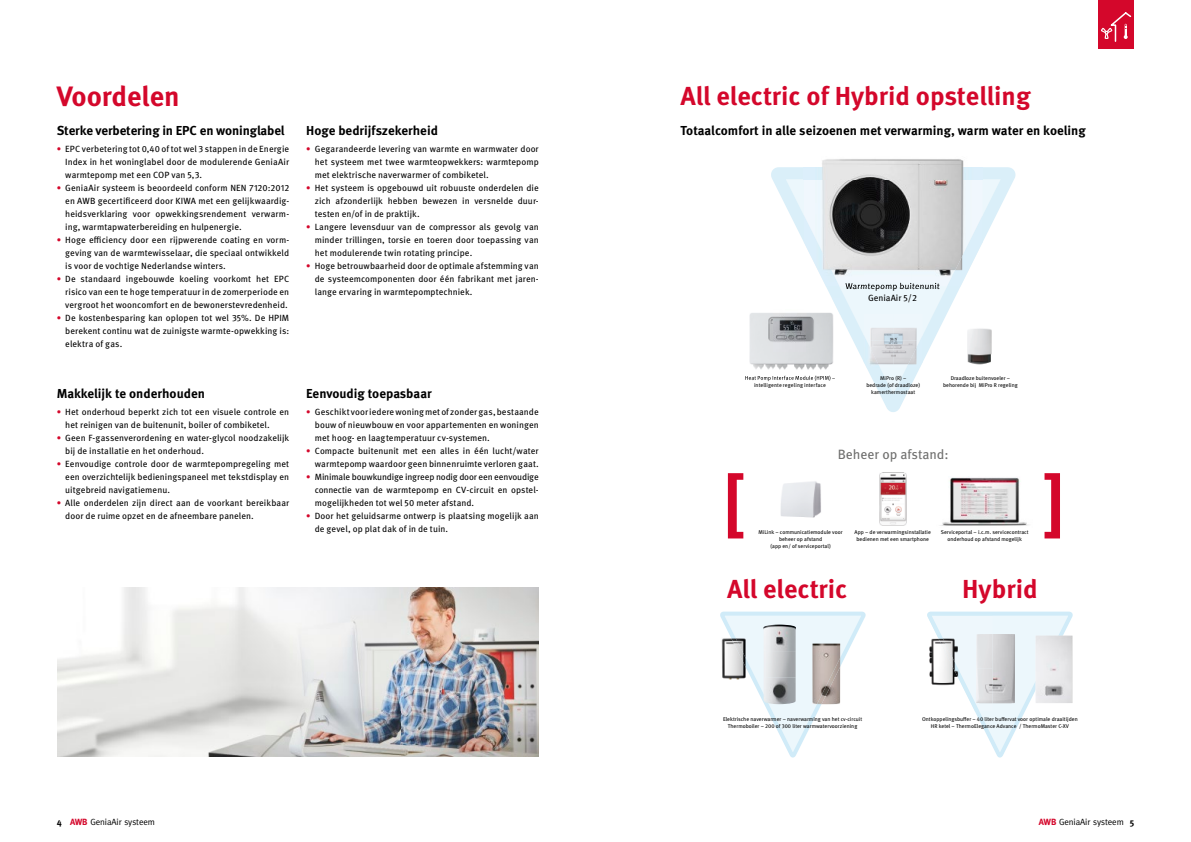
<style>
.page{position:relative;width:1191px;height:842px;background:#fff}
.page>*{position:absolute;margin:0;border:0;box-sizing:border-box;transform-origin:0 0}
.t1{font:700 73.5px "Meta Pro";color:#d4072b}
.t2{font:700 28px "Meta Pro";color:#d4072b}
.t3{font:700 26px "Meta Pro";color:#d4072b}
.t4{font:13.5px "Meta Pro";color:#6e6e6d}
.t5{font:700 13px "Meta Pro";color:#000}
.t6{font:9px/13px "Meta Pro";letter-spacing:.005em;color:#000;text-align:justify}
.t7{font:9px "Meta";letter-spacing:-.01em;color:#000}
.t8{font:5.5px/7.1px "Meta Pro";color:#000;text-align:center}
.s1{font-family:"Meta Plus";color:#d4072b}
.s2{font-weight:700}
.s3{font-weight:700;color:#d4072b}
</style>
<div class="page">
<svg style="left:928px;top:612px;width:144px;height:145px"></svg>
<svg style="left:771px;top:167px;width:244px;height:245px"></svg>
<img style="left:749px;top:297px;width:91px;height:55px">
<img style="left:749px;top:352px;width:24px;height:24px">
<img style="left:773px;top:352px;width:33px;height:24px">
<img style="left:806px;top:352px;width:34px;height:28px">
<img style="left:831px;top:297px;width:9px;height:18px">
<img style="left:745px;top:376px;width:90px;height:4px">
<img style="left:863px;top:314px;width:59px;height:27px">
<img style="left:880px;top:341px;width:26px;height:27px">
<img style="left:863px;top:335px;width:17px;height:33px">
<img style="left:906px;top:335px;width:16px;height:33px">
<img style="left:953px;top:318px;width:54px;height:50px">
<img style="left:57px;top:587px;width:482px;height:170px">
<div style="left:1098px;top:0;width:36px;height:49px;background:#d4072b"></div>
<svg style="left:1101px;top:12px;width:31px;height:30px"></svg>
<img style="left:780px;top:481px;width:41px;height:37px">
<svg style="left:881px;top:472px;width:24px;height:1px"></svg>
<img style="left:879px;top:473px;width:27px;height:52px">
<img style="left:940px;top:476px;width:89px;height:50px">
<img style="left:804px;top:159px;width:178px;height:127px">
<img style="left:804px;top:215px;width:35px;height:71px">
<img style="left:947px;top:215px;width:35px;height:71px">
<img style="left:845px;top:283px;width:94px;height:3px">
<svg style="left:720px;top:612px;width:145px;height:145px"></svg>
<img style="left:812px;top:644px;width:28px;height:60px">
<img style="left:817px;top:658px;width:23px;height:46px">
<img style="left:992px;top:634px;width:23px;height:69px">
<img style="left:1035px;top:635px;width:37px;height:68px">
<img style="left:721px;top:637px;width:10px;height:22px">
<img style="left:721px;top:659px;width:26px;height:22px">
<img style="left:731px;top:637px;width:16px;height:33px">
<img style="left:927px;top:613px;width:65px;height:98px">
<h2 class="t2" style="left:57px;top:75px;width:124px">Voordelen</h2>
<h3 class="t5" style="left:57px;top:120px;width:229px">Sterke verbetering in EPC en woninglabel</h3>
<h3 class="t5" style="left:306px;top:120px;width:133px">Hoge bedrijfszekerheid</h3>
<p class="t6" style="left:65px;top:141px;width:225px;text-indent:-9px"><span class="s1">•</span> EPC verbetering tot 0,40 of tot wel 3 stappen in de Energie Index in het woninglabel door de modulerende GeniaAir warmtepomp met een COP van 5,3.</p>
<p class="t6" style="left:65px;top:180px;width:225px;text-indent:-9px"><span class="s1">•</span> GeniaAir systeem is beoordeeld conform NEN 7120:2012 en AWB gecertificeerd door KIWA met een gelijkwaardig&shy;heidsverklaring voor opwekkingsrendement verwarm&shy;ing, warmtapwaterbereiding en hulpenergie.</p>
<p class="t6" style="left:65px;top:232px;width:225px;text-indent:-9px"><span class="s1">•</span> Hoge efficiency door een rijpwerende coating en vorm&shy;geving van de warmtewisselaar, die speciaal ontwikkeld is voor de vochtige Nederlandse winters.</p>
<p class="t6" style="left:65px;top:271px;width:225px;text-indent:-9px"><span class="s1">•</span> De standaard ingebouwde koeling voorkomt het EPC risico van een te hoge temperatuur in de zomerperiode en vergroot het wooncomfort en de bewonerstevredenheid.</p>
<p class="t6" style="left:65px;top:310px;width:225px;text-indent:-9px"><span class="s1">•</span> De kostenbesparing kan oplopen tot wel 35%. De HPIM berekent continu wat de zuinigste warmte-opwekking is: elektra of gas.</p>
<h3 class="t5" style="left:57px;top:383px;width:150px">Makkelijk te onderhouden</h3>
<p class="t6" style="left:65px;top:404px;width:225px;text-indent:-9px"><span class="s1">•</span> Het onderhoud beperkt zich tot een visuele controle en het reinigen van de buitenunit, boiler of combiketel.</p>
<p class="t6" style="left:65px;top:430px;width:225px;text-indent:-9px"><span class="s1">•</span> Geen F-gassenverordening en water-glycol noodzakelijk bij de installatie en het onderhoud.</p>
<p class="t6" style="left:65px;top:456px;width:225px;text-indent:-9px"><span class="s1">•</span> Eenvoudige controle door de warmtepompregeling met een overzichtelijk bedieningspaneel met tekstdisplay en uitgebreid navigatiemenu.</p>
<p class="t6" style="left:65px;top:495px;width:225px;text-indent:-9px"><span class="s1">•</span> Alle onderdelen zijn direct aan de voorkant bereikbaar door de ruime opzet en de afneembare panelen.</p>
<p class="t6" style="left:315px;top:141px;width:225px;text-indent:-9px"><span class="s1">•</span> Gegarandeerde levering van warmte en warmwater door het systeem met twee warmteopwekkers: warmtepomp met elektrische naverwarmer of combiketel.</p>
<p class="t6" style="left:315px;top:180px;width:225px;text-indent:-9px"><span class="s1">•</span> Het systeem is opgebouwd uit robuuste onderdelen die zich afzonderlijk hebben bewezen in versnelde duur&shy;testen en/of in de praktijk.</p>
<p class="t6" style="left:315px;top:219px;width:225px;text-indent:-9px"><span class="s1">•</span> Langere levensduur van de compressor als gevolg van minder trillingen, torsie en toeren door toepassing van het modulerende twin rotating principe.</p>
<p class="t6" style="left:315px;top:258px;width:225px;text-indent:-9px"><span class="s1">•</span> Hoge betrouwbaarheid door de optimale afstemming van de systeemcomponenten door één fabrikant met jaren&shy;lange ervaring in warmtepomptechniek.</p>
<h3 class="t5" style="left:306px;top:383px;width:127px">Eenvoudig toepasbaar</h3>
<p class="t6" style="left:315px;top:404px;width:225px;text-indent:-9px"><span class="s1">•</span> Geschikt voor iedere woning met of zonder gas, bestaande bouw of nieuwbouw en voor appartementen en woningen met hoog- en laagtemperatuur cv-systemen.</p>
<p class="t6" style="left:306px;top:443px;width:234px;text-align:right"><span class="s1">•</span> Compacte buitenunit met een alles in één lucht/water warmtepomp waardoor geen binnenruimte verloren gaat.</p>
<p class="t6" style="left:315px;top:469px;width:225px;text-indent:-9px"><span class="s1">•</span> Minimale bouwkundige ingreep nodig door een eenvoudige connectie van de warmtepomp en CV-circuit en opstel&shy;mogelijkheden tot wel 50 meter afstand.</p>
<p class="t6" style="left:315px;top:508px;width:225px;text-indent:-9px"><span class="s1">•</span> Door het geluidsarme ontwerp is plaatsing mogelijk aan de gevel, op plat dak of in de tuin.</p>
<h3 class="t3" style="left:680px;top:75px;width:352px">All electric of Hybrid opstelling</h3>
<h3 class="t5" style="left:680px;top:120px;width:407px">Totaalcomfort in alle seizoenen met verwarming, warm water en koeling</h3>
<p class="t6" style="left:845px;top:280px;width:96px;line-height:12px;text-align:center">Warmtepomp buitenunit<br>GeniaAir 5/2</p>
<p class="t8" style="left:754px;top:381px;width:73px">intelligente regeling interface</p>
<p class="t8" style="left:866px;top:374px;width:55px">MiPro (R) –<br>bedrade (of draadloze) kamerthermostaat</p>
<p class="t8" style="left:943px;top:374px;width:76px">Draadloze buitenvoeler – behorende bij MiPro R regeling</p>
<h3 class="t4" style="left:837px;top:444px;width:112px">Beheer op afstand:</h3>
<h1 class="t1" style="left:722px;top:444px;width:24px">[</h1>
<h1 class="t1" style="left:1042px;top:444px;width:24px">]</h1>
<p class="t8" style="left:758px;top:528px;width:86px">MiLink – communicatiemodule voor beheer op afstand<br>(app en/ of serviceportal)</p>
<p class="t8" style="left:854px;top:528px;width:78px">App – de verwarmingsinstallatie bedienen met een smartphone</p>
<p class="t8" style="left:940px;top:528px;width:89px">Serviceportal – i.c.m. servicecontract onderhoud op afstand mogelijk</p>
<h3 class="t3" style="left:727px;top:568px;width:122px">All electric</h3>
<h3 class="t3" style="left:962px;top:568px;width:77px">Hybrid</h3>
<p class="t8" style="left:723px;top:715px;width:141px">Elektrische naverwarmer – naverwarming van het cv-circuit<br>Thermoboiler – 200 of 300 liter warmwatervoorziening</p>
<p class="t8" style="left:922px;top:715px;width:157px">Ontkoppelingsbuffer – 40 liter buffervat voor optimale draaitijden<br>HR ketel – ThermoElegance Advance / ThermoMaster C-XV</p>
<p class="t7" style="left:57px;top:817px;width:100px"><span class="s2">4</span> <span class="s3">AWB</span> GeniaAir systeem</p>
<p class="t7" style="left:1038px;top:817px;width:97px"><span class="s3">AWB</span> GeniaAir systeem <span class="s2">5</span></p>
</div>
